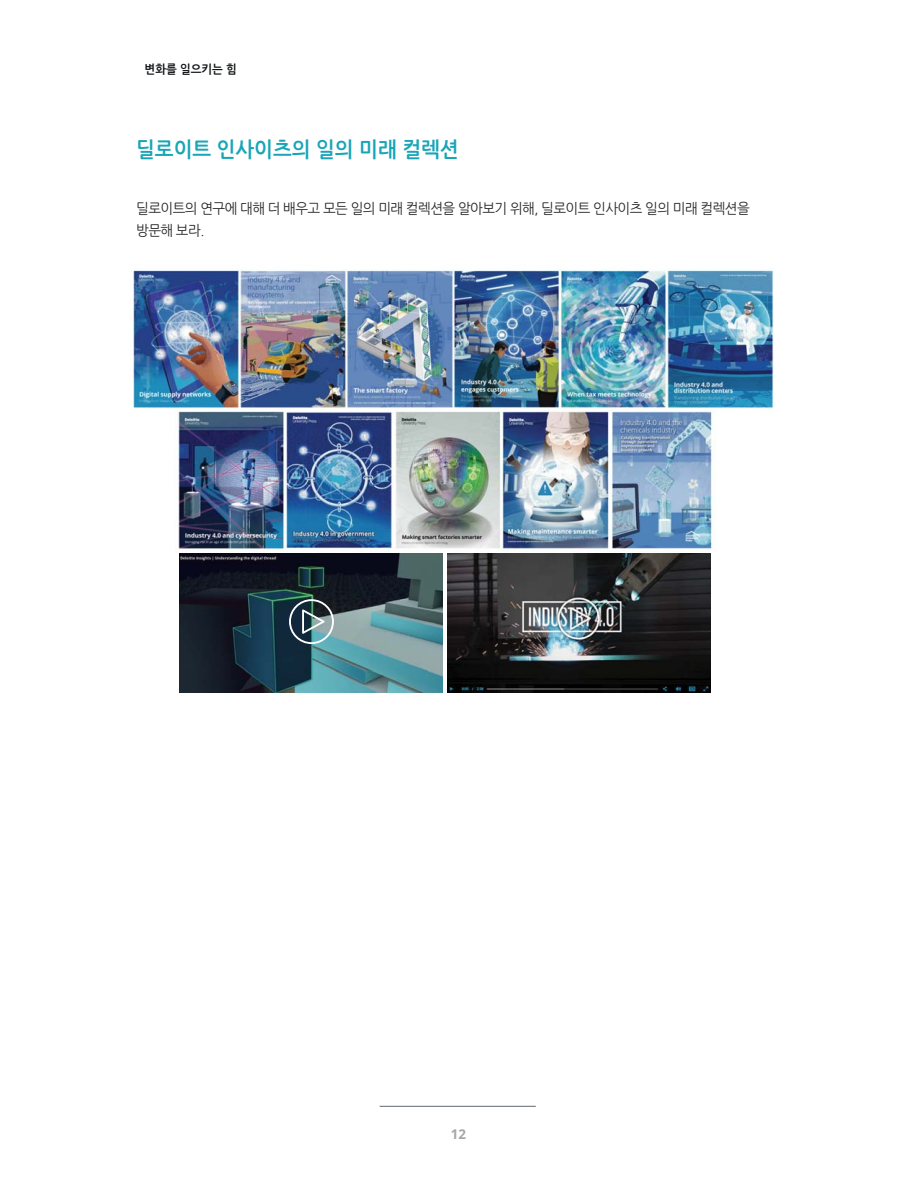
<style>
.page{position:relative;width:919px;height:1191px;background:#fff}
.page>*{position:absolute;margin:0;border:0;box-sizing:border-box;transform-origin:0 0}
.t1{font:21px "Nanum Gothic OTF Bold";color:#18a5b8;scale:.95 1}
.t2{font:14.25px/21.8px "Nanum Gothic OTF";letter-spacing:-.04em;color:#272627;scale:.95 1}
.t3{font:700 13.5px "Open Sans";color:#a4a7a9}
.t4{font:12px "Nanum Gothic OTF Bold";color:#0e1113;scale:.95 1}
</style>
<div class="page">
<hr style="left:379px;top:1106px;width:156px;height:1px;background:#61666c">
<img style="left:131px;top:268px;width:643px;height:284px">
<img style="left:447px;top:554px;width:263px;height:138px">
<img style="left:179px;top:554px;width:264px;height:138px">
<svg style="left:289px;top:599px;width:45px;height:45px;background:#597179"></svg>
<p class="t4" style="left:145px;top:63px;width:98px">변화를 일으키는 힘</p>
<h1 class="t1" style="left:136px;top:138px;width:341px">딜로이트 인사이츠의 일의 미래 컬렉션</h1>
<p class="t2" style="left:136px;top:197px;width:647px">딜로이트의 연구에 대해 더 배우고 모든 일의 미래 컬렉션을 알아보기 위해, 딜로이트 인사이츠 일의 미래 컬렉션을 방문해 보라.</p>
<p class="t3" style="left:451px;top:1124px;width:17px">12</p>
</div>
